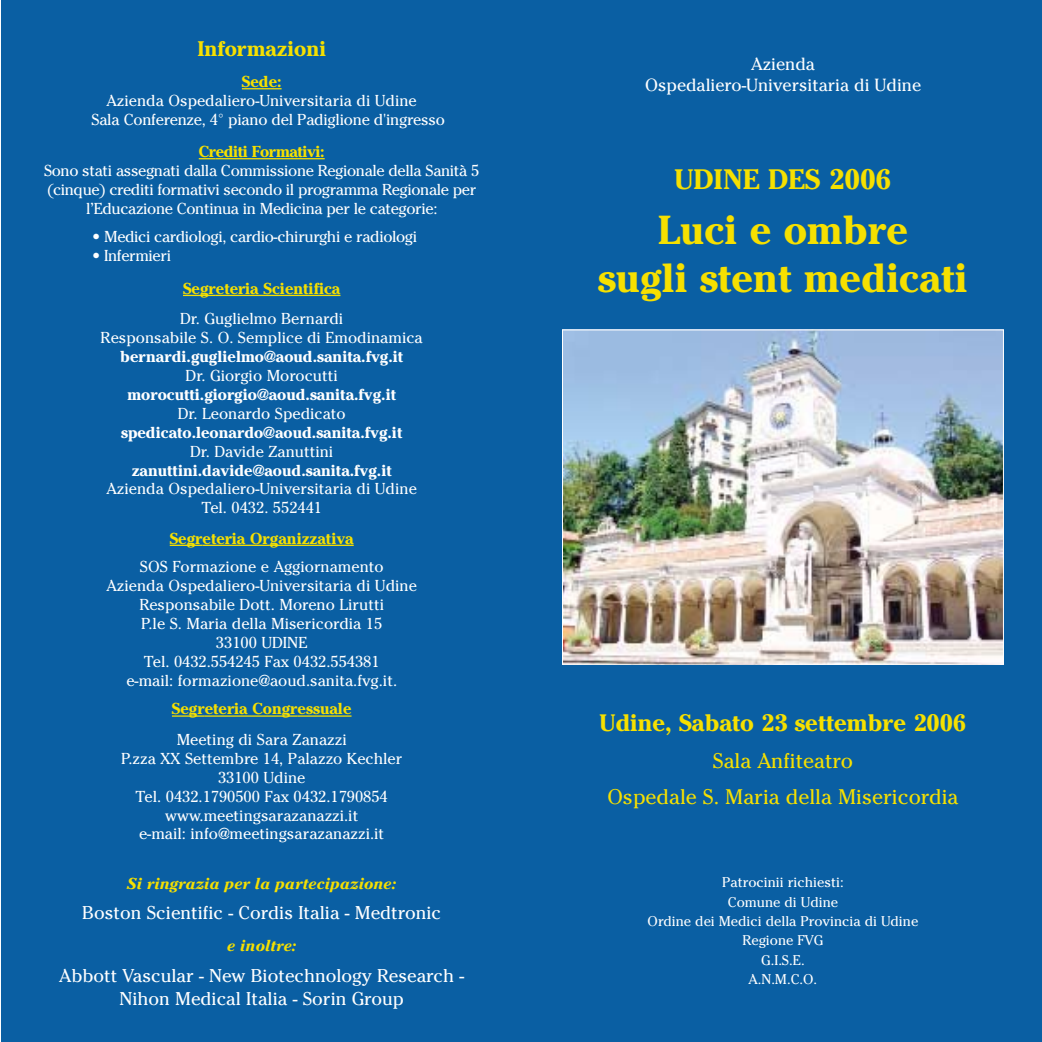
<style>
.page{position:relative;width:1042px;height:1042px;background:#fff}
.page>*{position:absolute;margin:0;border:0;box-sizing:border-box;transform-origin:0 0}
.t1{font:700 40.25px/48.3px "Cheltenham";color:#f6e000;text-align:center}
.t2{font:700 28px "Cheltenham";color:#f6e000}
.t3{font:700 23.62px "Cheltenham";color:#f6e000}
.t4{font:21px/35.7px "Cheltenham";color:#f6e000;text-align:center}
.t5{font:700 21px "Cheltenham";color:#f6e000}
.t6{font:18.38px/22.8px "Cheltenham";color:#fff;text-align:center}
.t7{font:17.5px/21px "Cheltenham";color:#fff;text-align:center}
.t8{font:15.75px/18.9px "Cheltenham";color:#fff;text-align:center}
.t9{font:15.75px/18.9px "Cheltenham";letter-spacing:-.025em;color:#fff;text-align:center}
.t10{font:700 15.75px "Cheltenham";color:#fff}
.t11{font:700 15.75px "Cheltenham";color:#f6e000}
.t12{font:italic 700 15.75px "Cheltenham";color:#f6e000}
.t13{font:700 15.75px "Cheltenham";letter-spacing:-.025em;color:#f6e000}
.t14{font:14px/19.2px "Cheltenham";color:#fff;text-align:center}
</style>
<div class="page">
<div style="left:1px;top:0;width:1040px;height:1041px;background:#0a5fa3"></div>
<img style="left:564px;top:331px;width:437px;height:331px">
<div style="left:562px;top:329px;width:441px;height:335px;border:1px solid #fff"></div>
<hr style="left:242px;top:88px;width:39px;height:1px;background:#f6e000">
<svg style="left:199px;top:158px;width:17px;height:1px"></svg>
<hr style="left:216px;top:158px;width:60px;height:1px;background:#f6e000">
<hr style="left:276px;top:158px;width:48px;height:1px;background:#f6e000">
<hr style="left:183px;top:295px;width:33px;height:1px;background:#f6e000">
<hr style="left:216px;top:295px;width:124px;height:1px;background:#f6e000">
<hr style="left:170px;top:544px;width:32px;height:2px;background:#f6e000">
<hr style="left:202px;top:544px;width:68px;height:2px;background:#f6e000">
<hr style="left:270px;top:544px;width:83px;height:2px;background:#f6e000">
<hr style="left:172px;top:715px;width:33px;height:1px;background:#f6e000">
<hr style="left:205px;top:715px;width:92px;height:1px;background:#f6e000">
<hr style="left:297px;top:715px;width:54px;height:1px;background:#f6e000">
<h3 class="t5" style="left:197px;top:41px;width:130px">Informazioni</h3>
<p class="t11" style="left:242px;top:76px;width:41px">Sede:</p>
<p class="t8" style="left:91px;top:93px;width:355px;text-align:left;text-indent:15px">Azienda Ospedaliero-Universitaria di Udine<br>Sala Conferenze, 4° piano del Padiglione d'ingresso</p>
<p class="t13" style="left:199px;top:146px;width:127px">Crediti Formativi:</p>
<p class="t9" style="left:44px;top:163px;width:437px">Sono stati assegnati dalla Commissione Regionale della Sanità 5 (cinque) crediti formativi secondo il programma Regionale per l’Educazione Continua in Medicina per le categorie:</p>
<p class="t9" style="left:92px;top:229px;width:326px">• Medici cardiologi, cardio-chirurghi e radiologi</p>
<p class="t9" style="left:92px;top:248px;width:80px">• Infermieri</p>
<p class="t11" style="left:183px;top:282px;width:159px">Segreteria Scientifica</p>
<p class="t8" style="left:101px;top:311px;width:323px">Dr. Guglielmo Bernardi<br>Responsabile S. O. Semplice di Emodinamica</p>
<p class="t10" style="left:120px;top:351px;width:284px">bernardi.guglielmo@aoud.sanita.fvg.it</p>
<p class="t8" style="left:186px;top:367px;width:154px">Dr. Giorgio Morocutti</p>
<p class="t10" style="left:127px;top:388px;width:270px">morocutti.giorgio@aoud.sanita.fvg.it</p>
<p class="t8" style="left:178px;top:405px;width:169px">Dr. Leonardo Spedicato</p>
<p class="t10" style="left:121px;top:426px;width:283px">spedicato.leonardo@aoud.sanita.fvg.it</p>
<p class="t8" style="left:190px;top:443px;width:145px">Dr. Davide Zanuttini</p>
<p class="t10" style="left:132px;top:464px;width:261px">zanuttini.davide@aoud.sanita.fvg.it</p>
<p class="t8" style="left:107px;top:481px;width:312px">Azienda Ospedaliero-Universitaria di Udine<br>Tel. 0432. 552441</p>
<p class="t11" style="left:170px;top:532px;width:185px">Segreteria Organizzativa</p>
<p class="t8" style="left:107px;top:559px;width:312px">SOS Formazione e Aggiornamento<br>Azienda Ospedaliero-Universitaria di Udine Responsabile Dott. Moreno Lirutti<br>P.le S. Maria della Misericordia 15<br>33100 UDINE<br>Tel. 0432.554245 Fax 0432.554381<br>e-mail: formazione@aoud.sanita.fvg.it.</p>
<p class="t11" style="left:172px;top:703px;width:181px">Segreteria Congressuale</p>
<p class="t8" style="left:121px;top:731px;width:283px">Meeting di Sara Zanazzi<br>P.zza XX Settembre 14, Palazzo Kechler<br>33100 Udine<br>Tel. 0432.1790500 Fax 0432.1790854 www.meetingsarazanazzi.it<br>e-mail: info@meetingsarazanazzi.it</p>
<p class="t12" style="left:127px;top:877px;width:270px">Si ringrazia per la partecipazione:</p>
<p class="t6" style="left:82px;top:902px;width:360px">Boston Scientific - Cordis Italia - Medtronic</p>
<p class="t12" style="left:227px;top:939px;width:71px">e inoltre:</p>
<p class="t6" style="left:59px;top:965px;width:406px">Abbott Vascular - New Biotechnology Research -<br>Nihon Medical Italia - Sorin Group</p>
<p class="t7" style="left:645px;top:56px;width:277px">Azienda<br>Ospedaliero-Universitaria di Udine</p>
<h2 class="t2" style="left:674px;top:169px;width:219px">UDINE DES 2006</h2>
<h1 class="t1" style="left:598px;top:210px;width:371px">Luci e ombre<br>sugli stent medicati</h1>
<h3 class="t3" style="left:599px;top:714px;width:368px">Udine, Sabato 23 settembre 2006</h3>
<h3 class="t4" style="left:607px;top:745px;width:352px">Sala Anfiteatro<br>Ospedale S. Maria della Misericordia</h3>
<p class="t14" style="left:647px;top:874px;width:272px">Patrocinii richiesti:<br>Comune di Udine<br>Ordine dei Medici della Provincia di Udine<br>Regione FVG<br>G.I.S.E.<br>A.N.M.C.O.</p>
</div>
